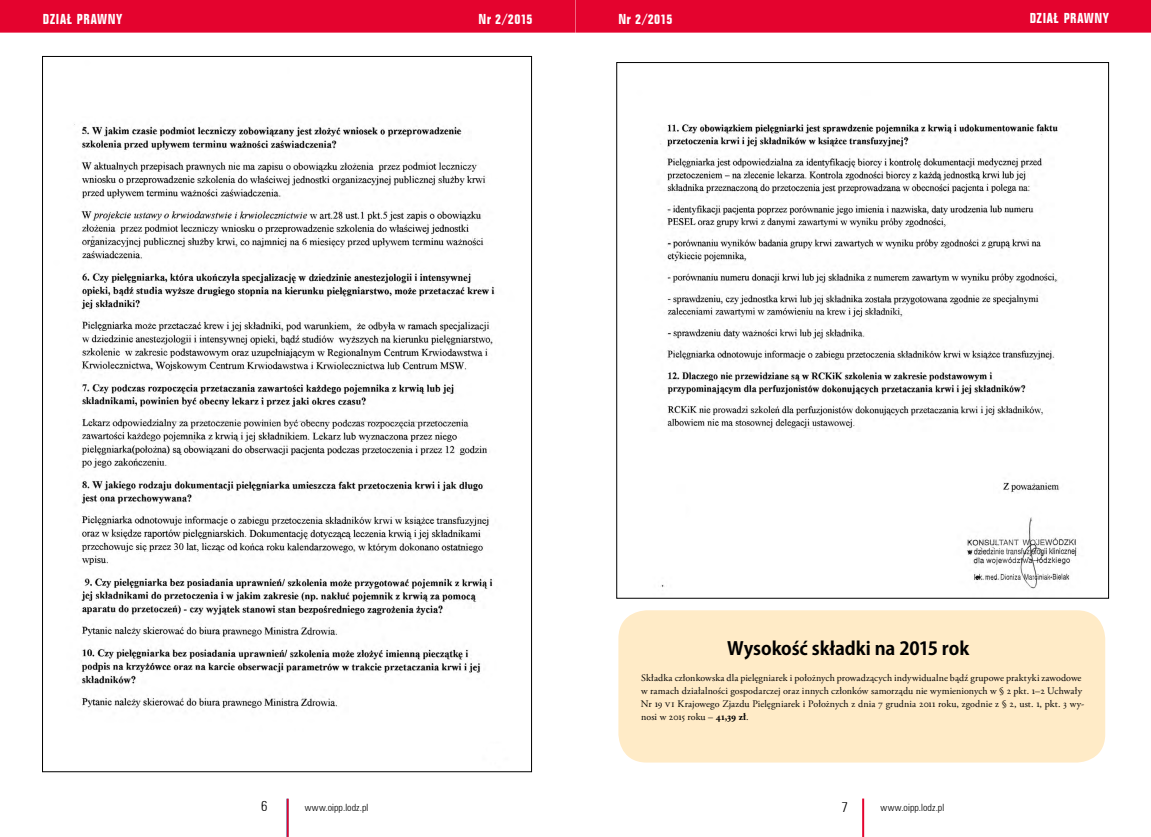
<style>
.page{position:relative;width:1151px;height:837px;background:#fff}
.page>*{position:absolute;margin:0;border:0;box-sizing:border-box;transform-origin:0 0}
.Akapit_pierwszy{font:700 18px "Koz Go Pr 6 N";letter-spacing:-.005em;color:#000}
.Akapit_zwykły{font:700 condensed 14px "Folio BT";letter-spacing:.03em;color:#fff}
.Akapit_zwykły-2{font:300 condensed 14px "Zurich BT";color:#000}
.Akapit_pierwszy-2{font:10px/13px "Adobe Garamond Pro";letter-spacing:.01em;color:#000}
.t1{font:300 condensed 10px "Zurich BT";letter-spacing:.01em;color:#000}
.s1{font-family:"Minion Pro"}
.s2{font-size:10.5px}
.s3{font-weight:700}
.s4{font-family:"Minion Pro";font-weight:700}
</style>
<div class="page">
<hr style="left:286px;top:798px;width:2px;height:38px;background:#00b1eb">
<div style="left:0;top:0;width:1151px;height:33px;background:#e4032e"></div>
<hr style="left:862px;top:798px;width:2px;height:38px;background:#e4032e">
<hr style="left:287px;top:798px;width:2px;height:38px;background:#e4032e">
<img style="left:660px;top:124px;width:417px;height:465px">
<img style="left:74px;top:124px;width:421px;height:584px">
<div style="left:618px;top:610px;width:487px;height:152px;background:#ffebc7;border-radius:28px"></div>
<p class="Akapit_zwykły" style="left:43px;top:10px;width:81px">DZIAŁ PRAWNY</p>
<p class="Akapit_zwykły" style="left:479px;top:11px;width:56px">Nr 2/2015</p>
<h2 class="Akapit_zwykły" style="left:618px;top:10px;width:56px">Nr 2/2015</h2>
<h2 class="Akapit_zwykły" style="left:1030px;top:10px;width:81px">DZIAŁ PRAWNY</h2>
<p class="Akapit_pierwszy" style="left:727px;top:638px;width:244px">Wysokość składki na 2015 rok</p>
<p class="Akapit_pierwszy-2" style="left:641px;top:671px;width:445px">Składka członkowska dla pielęgniarek i położnych prowadzących indywidualne bądź grupowe praktyki zawodowe w ramach działalności gospodarczej oraz innych członków samorządu nie wymienionych w § 2 pkt. <span class="s1">1</span>–2 Uchwały Nr <span class="s1">1</span>9 <span class="s2">VI</span> Krajowego Zjazdu Pielęgniarek i Położnych z dnia 7 grudnia 20<span class="s1">11</span> roku, zgodnie z § 2, ust. <span class="s1">1</span>, pkt. 3 wy&shy;nosi w 20<span class="s1">1</span>5 roku – <span class="s3">4</span><span class="s4">1</span><span class="s3">,39 zł</span>.</p>
<p class="Akapit_zwykły-2" style="left:261px;top:797px;width:8px">6</p>
<p class="t1" style="left:305px;top:801px;width:65px">www.oipp.lodz.pl</p>
<h2 class="Akapit_zwykły-2" style="left:842px;top:798px;width:8px">7</h2>
<p class="t1" style="left:880px;top:800px;width:65px">www.oipp.lodz.pl</p>
</div>
